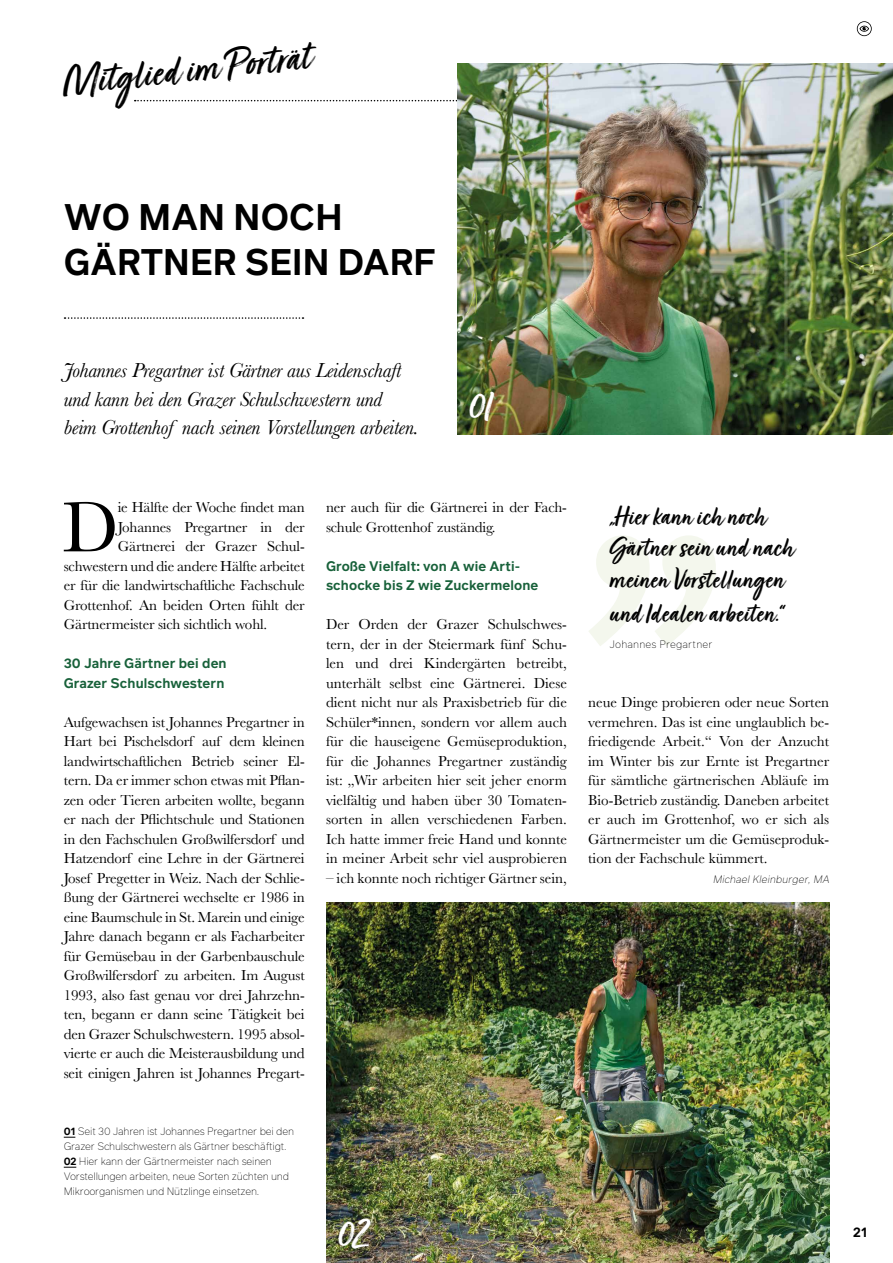
<style>
.page{position:relative;width:893px;height:1263px;background:#fff}
.page>*{position:absolute;margin:0;border:0;box-sizing:border-box;transform-origin:0 0}
.t1{font:73.95px "Baskerville";color:#000}
.t2{font:45px "Turbinado Bold Dry";color:#000}
.t3{font:45px "Turbinado Bold Dry";color:#fff}
.t4{font:600 36px/45px "Infra";letter-spacing:.005em;color:#000}
.t5{font:30px/31.5px "Turbinado Bold Dry";letter-spacing:.01em;color:#000}
.t6{font:italic 21px/28.5px "Baskerville";letter-spacing:-.01em;color:#000}
.t7{font:15px/19.5px "Baskerville";letter-spacing:-.01em;color:#000;text-align:justify}
.t8{font:600 13.5px/19.5px "Infra";letter-spacing:.01em;color:#18613a}
.t9{font:600 13.5px "Infra";color:#000}
.t10{font:200 10.5px/15px "Infra";letter-spacing:-.02em;color:#000}
.t11{font:italic 200 10.5px "Infra";color:#000}
.t12{font:200 10.5px "Infra";letter-spacing:.01em;color:#000}
.s1{font-weight:600}
</style>
<div class="page">
<svg style="left:65px;top:317px;width:238px;height:2px"></svg>
<svg style="left:589px;top:535px;width:127px;height:111px"></svg>
<svg style="left:64px;top:1167px;width:12px;height:1px"></svg>
<svg style="left:135px;top:100px;width:322px;height:1px"></svg>
<img style="left:457px;top:64px;width:436px;height:370px">
<img style="left:326px;top:902px;width:503px;height:361px">
<svg style="left:857px;top:21px;width:15px;height:15px"></svg>
<h2 class="t2" style="left:60px;top:59px;width:251px;rotate:-6deg">Mitglied im Porträt</h2>
<h3 class="t4" style="left:64px;top:193px;width:373px">WO MAN NOCH<br>GÄRTNER SEIN DARF</h3>
<h3 class="t6" style="left:64px;top:356px;width:357px">Johannes Pregartner ist Gärtner aus Leidenschaft und kann bei den Grazer Schulschwestern und beim Grottenhof nach seinen Vorstellungen arbeiten.</h3>
<h2 class="t3" style="left:470px;top:380px;width:25px">01</h2>
<h1 class="t1" style="left:62px;top:480px;width:58px">D</h1>
<p class="t7" style="left:118px;top:498px;width:189px">ie Hälfte der Woche findet man</p>
<p class="t7" style="left:118px;top:517px;width:189px">Johannes Pregartner in der</p>
<p class="t7" style="left:118px;top:537px;width:189px">Gärtnerei der Grazer Schul-</p>
<p class="t7" style="left:64px;top:556px;width:242px">schwestern und die andere Hälfte arbeitet</p>
<p class="t7" style="left:64px;top:576px;width:242px">er für die landwirtschaftliche Fachschule</p>
<p class="t7" style="left:64px;top:595px;width:242px">Grottenhof. An beiden Orten fühlt der</p>
<p class="t7" style="left:64px;top:615px;width:205px">Gärtnermeister sich sichtlich wohl.</p>
<p class="t8" style="left:64px;top:653px;width:164px">30 Jahre Gärtner bei den<br>Grazer Schulschwestern</p>
<p class="t7" style="left:64px;top:712px;width:242px">Aufgewachsen ist Johannes Pregartner in Hart bei Pischelsdorf auf dem kleinen landwirtschaftlichen Betrieb seiner El&shy;tern. Da er immer schon etwas mit Pflan&shy;zen oder Tieren arbeiten wollte, begann er nach der Pflichtschule und Stationen in den Fachschulen Großwilfersdorf und Hatzendorf eine Lehre in der Gärtnerei Josef Pregetter in Weiz. Nach der Schlie&shy;ßung der Gärtnerei wechselte er 1986 in eine Baumschule in St. Marein und einige Jahre danach begann er als Facharbeiter für Gemüsebau in der Garbenbauschule Großwilfersdorf zu arbeiten. Im August 1993, also fast genau vor drei Jahrzehn&shy;ten, begann er dann seine Tätigkeit bei den Grazer Schulschwestern. 1995 absol&shy;vierte er auch die Meisterausbildung und seit einigen Jahren ist Johannes Pregart-</p>
<p class="t10" style="left:64px;top:1123px;width:232px"><span class="s1">01</span> Seit 30 Jahren ist Johannes Pregartner bei den Grazer Schulschwestern als Gärtner beschäftigt.<br><span class="s1">02</span> Hier kann der Gärtnermeister nach seinen Vorstellungen arbeiten, neue Sorten züchten und Mikroorganismen und Nützlinge einsetzen.</p>
<p class="t7" style="left:326px;top:498px;width:242px">ner auch für die Gärtnerei in der Fach&shy;schule Grottenhof zuständig.</p>
<p class="t8" style="left:326px;top:556px;width:214px">Große Vielfalt: von A wie Arti&shy;schocke bis Z wie Zuckermelone</p>
<p class="t7" style="left:326px;top:615px;width:242px">Der Orden der Grazer Schulschwes&shy;tern, der in der Steiermark fünf Schu&shy;len und drei Kindergärten betreibt, unterhält selbst eine Gärtnerei. Diese dient nicht nur als Praxisbetrieb für die Schüler*innen, sondern vor allem auch für die hauseigene Gemüseproduktion, für die Johannes Pregartner zuständig ist: „Wir arbeiten hier seit jeher enorm vielfältig und haben über 30 Tomaten&shy;sorten in allen verschiedenen Farben.<br>Ich hatte immer freie Hand und konnte in meiner Arbeit sehr viel ausprobieren</p>
<p class="t7" style="left:326px;top:868px;width:242px">– ich konnte noch richtiger Gärtner sein,</p>
<h3 class="t5" style="left:610px;top:503px;width:187px">„Hier kann ich noch<br>Gärtner sein und nach meinen Vorstellungen</h3>
<h3 class="t5" style="left:610px;top:600px;width:177px">und Idealen arbeiten.“</h3>
<p class="t12" style="left:610px;top:637px;width:105px">Johannes Pregartner</p>
<p class="t7" style="left:588px;top:693px;width:242px">neue Dinge probieren oder neue Sorten vermehren. Das ist eine unglaublich be&shy;friedigende Arbeit.“ Von der Anzucht im Winter bis zur Ernte ist Pregartner für sämtliche gärtnerischen Abläufe im Bio-Betrieb zuständig. Daneben arbeitet er auch im Grottenhof, wo er sich als Gärtnermeister um die Gemüseproduk&shy;tion der Fachschule kümmert.</p>
<p class="t11" style="left:713px;top:872px;width:121px">MichaelKleinburger,MA</p>
<h2 class="t3" style="left:339px;top:1209px;width:33px">02</h2>
<p class="t9" style="left:853px;top:1223px;width:16px">21</p>
</div>
